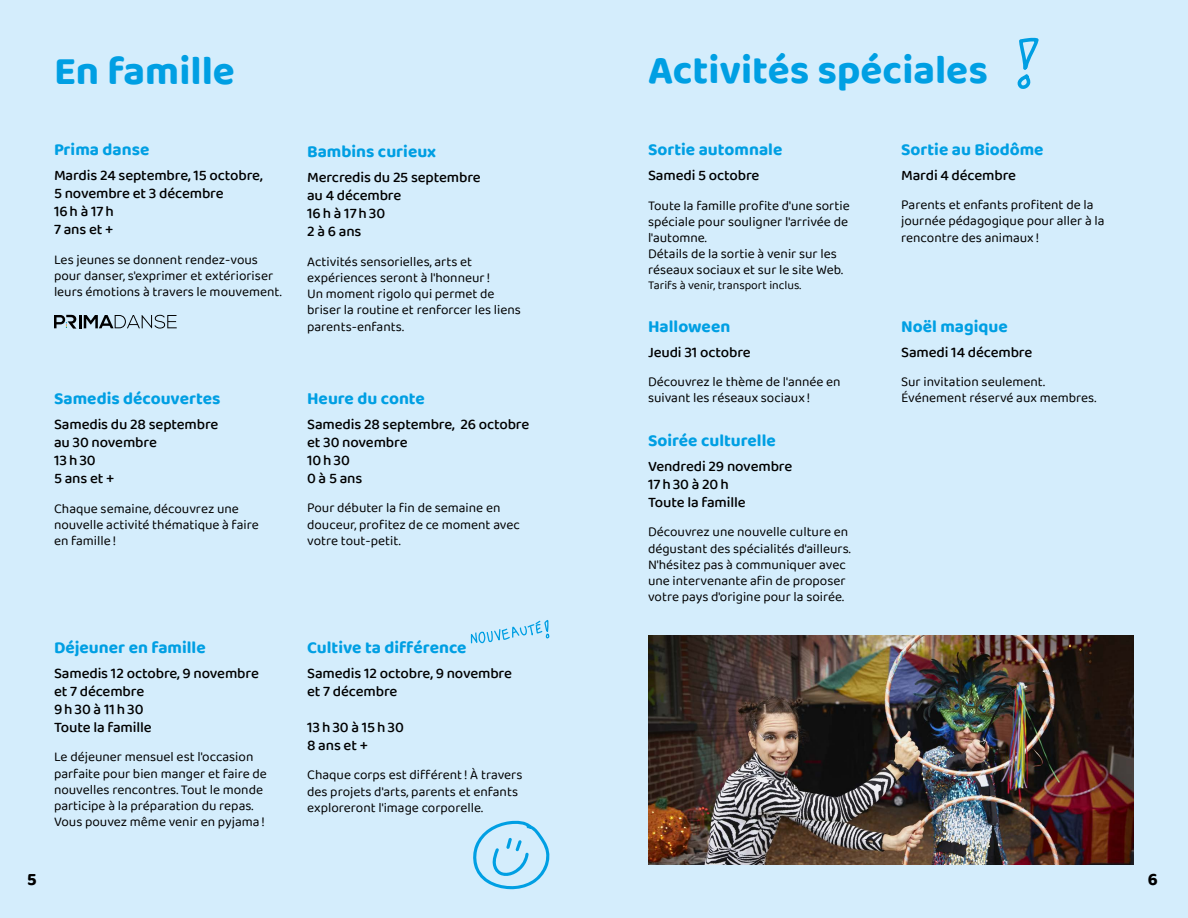
<style>
.page{position:relative;width:1188px;height:918px;background:#d4edfc}
.page>*{position:absolute;margin:0;border:0;box-sizing:border-box;transform-origin:0 0}
.t1{font:700 40.5px "Baloo 2";color:#009fe3}
.t2{font:700 18px "Baloo Tammudu 2";color:#000}
.t3{font:700 17.25px "Baloo 2";color:#009fe3}
.t4{font:500 15px/18px "Baloo Tammudu 2";letter-spacing:-.01em;color:#000}
.t5{font:13.5px/16.2px "Baloo 2";color:#000}
.t6{font:12px "Baloo Tammudu 2";color:#000}
</style>
<div class="page">
<svg style="left:473px;top:820px;width:77px;height:69px"></svg>
<img style="left:648px;top:635px;width:486px;height:229px">
<svg style="left:1017px;top:38px;width:22px;height:51px"></svg>
<svg style="left:471px;top:620px;width:79px;height:24px"></svg>
<svg style="left:54px;top:315px;width:123px;height:14px"></svg>
<h1 class="t1" style="left:54px;top:46px;width:182px">En famille</h1>
<p class="t3" style="left:54px;top:139px;width:97px">Prima danse</p>
<p class="t4" style="left:54px;top:166px;width:210px">Mardis 24 septembre, 15 octobre,<br>5 novembre et 3 décembre<br>16 h à 17 h<br>7 ans et +</p>
<p class="t5" style="left:54px;top:252px;width:229px">Les jeunes se donnent rendez-vous pour danser, s'exprimer et extérioriser leurs émotions à travers le mouvement.</p>
<p class="t3" style="left:54px;top:388px;width:168px">Samedis découvertes</p>
<p class="t4" style="left:54px;top:415px;width:166px">Samedis du 28 septembre au 30 novembre<br>13 h 30<br>5 ans et +</p>
<p class="t5" style="left:54px;top:501px;width:206px">Chaque semaine, découvrez une nouvelle activité thématique à faire en famille !</p>
<p class="t3" style="left:307px;top:141px;width:131px">Bambins curieux</p>
<p class="t4" style="left:307px;top:168px;width:175px">Mercredis du 25 septembre au 4 décembre<br>16 h à 17 h 30<br>2 à 6 ans</p>
<p class="t5" style="left:307px;top:254px;width:215px">Activités sensorielles, arts et expériences seront à l'honneur !<br>Un moment rigolo qui permet de briser la routine et renforcer les liens parents-enfants.</p>
<p class="t3" style="left:307px;top:388px;width:119px">Heure du conte</p>
<p class="t4" style="left:307px;top:414px;width:224px">Samedis 28 septembre, 26 octobre et 30 novembre<br>10 h 30<br>0 à 5 ans</p>
<p class="t5" style="left:307px;top:501px;width:214px">Pour débuter la fin de semaine en douceur, profitez de ce moment avec votre tout-petit.</p>
<p class="t3" style="left:54px;top:637px;width:153px">Déjeuner en famille</p>
<p class="t4" style="left:54px;top:664px;width:206px">Samedis 12 octobre, 9 novembre et 7 décembre<br>9 h 30 à 11 h 30<br>Toute la famille</p>
<p class="t5" style="left:54px;top:750px;width:214px">Le déjeuner mensuel est l'occasion parfaite pour bien manger et faire de nouvelles rencontres. Tout le monde participe à la préparation du repas.<br>Vous pouvez même venir en pyjama !</p>
<p class="t3" style="left:307px;top:637px;width:161px">Cultive ta différence</p>
<p class="t4" style="left:307px;top:664px;width:206px">Samedis 12 octobre, 9 novembre et 7 décembre</p>
<p class="t4" style="left:307px;top:718px;width:98px">13 h 30 à 15 h 30<br>8 ans et +</p>
<p class="t5" style="left:307px;top:768px;width:217px">Chaque corps est différent ! À travers des projets d'arts, parents et enfants exploreront l'image corporelle.</p>
<h1 class="t1" style="left:648px;top:45px;width:341px">Activités spéciales</h1>
<p class="t3" style="left:648px;top:139px;width:136px">Sortie automnale</p>
<p class="t4" style="left:648px;top:166px;width:113px">Samedi 5 octobre</p>
<p class="t5" style="left:648px;top:198px;width:203px">Toute la famille profite d'une sortie spéciale pour souligner l'arrivée de l'automne.<br>Détails de la sortie à venir sur les réseaux sociaux et sur le site Web.</p>
<p class="t6" style="left:648px;top:278px;width:155px">Tarifs à venir, transport inclus.</p>
<p class="t3" style="left:648px;top:316px;width:84px">Halloween</p>
<p class="t4" style="left:648px;top:342px;width:104px">Jeudi 31 octobre</p>
<p class="t5" style="left:648px;top:374px;width:194px">Découvrez le thème de l'année en suivant les réseaux sociaux !</p>
<p class="t3" style="left:648px;top:430px;width:129px">Soirée culturelle</p>
<p class="t4" style="left:648px;top:456px;width:146px">Vendredi 29 novembre<br>17 h 30 à 20 h<br>Toute la famille</p>
<p class="t5" style="left:648px;top:525px;width:204px">Découvrez une nouvelle culture en dégustant des spécialités d'ailleurs.<br>N'hésitez pas à communiquer avec une intervenante afin de proposer votre pays d'origine pour la soirée.</p>
<p class="t3" style="left:901px;top:139px;width:144px">Sortie au Biodôme</p>
<p class="t4" style="left:901px;top:165px;width:117px">Mardi 4 décembre</p>
<p class="t5" style="left:901px;top:197px;width:205px">Parents et enfants profitent de la journée pédagogique pour aller à la rencontre des animaux !</p>
<p class="t3" style="left:901px;top:316px;width:108px">Noël magique</p>
<p class="t4" style="left:901px;top:342px;width:133px">Samedi 14 décembre</p>
<p class="t5" style="left:901px;top:374px;width:197px">Sur invitation seulement.<br>Événement réservé aux membres.</p>
<h2 class="t2" style="left:27px;top:868px;width:11px">5</h2>
<h2 class="t2" style="left:1148px;top:868px;width:12px">6</h2>
</div>
